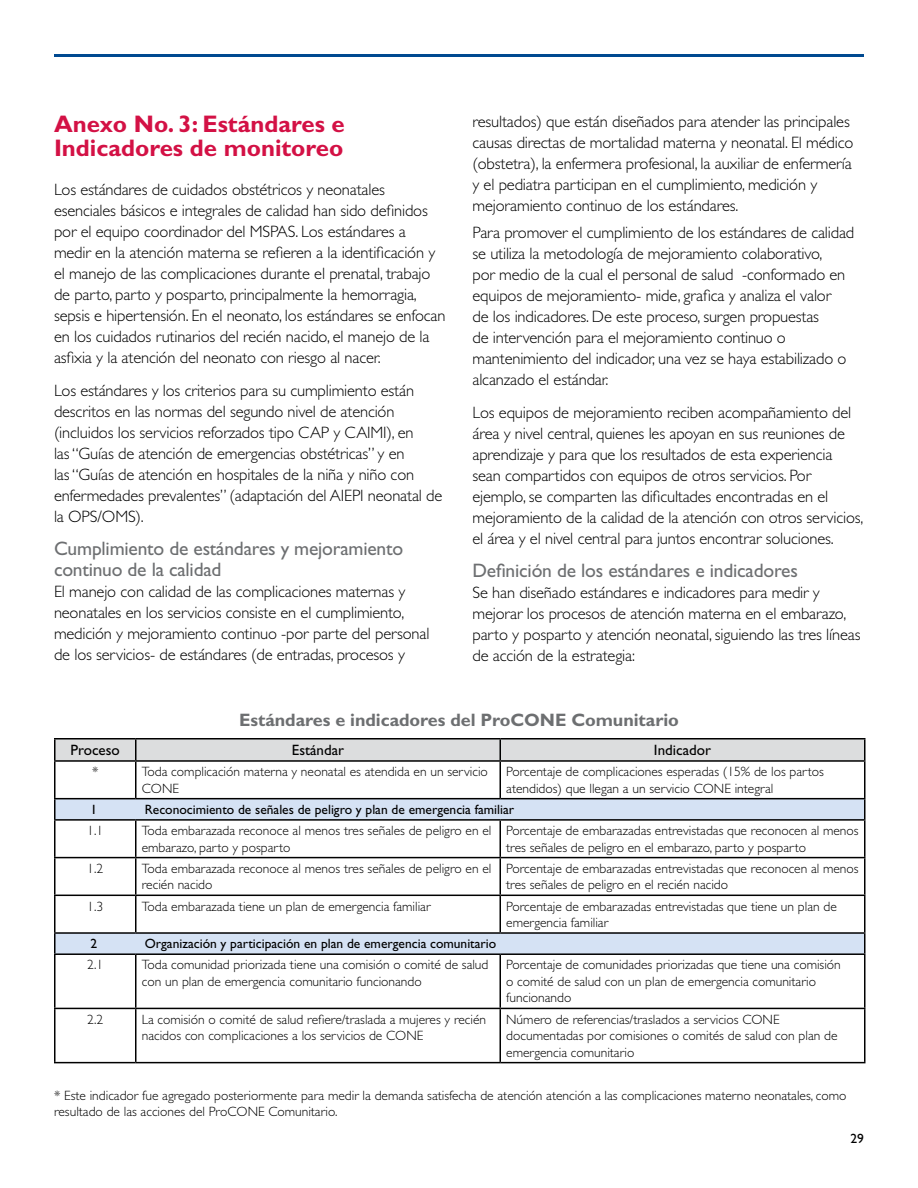
<style>
.page{position:relative;width:918px;height:1188px;background:#fff}
.page>*{position:absolute;margin:0;border:0;box-sizing:border-box;transform-origin:0 0}
.t1{font:700 24px/24px "Gill Sans Std";color:#d31145}
.t2{font:19.5px/21px "Gill Sans Std";letter-spacing:-.01em;color:#6d6f71}
.t3{font:700 18px "Gill Sans Std";letter-spacing:-.005em;color:#6d6f71}
.t4{font:300 16.5px/21px "Gill Sans Std";letter-spacing:-.01em;color:#000}
.t5{font:15px "Gill Sans Std";color:#000}
.t6{font:300 13.5px/16.5px "Gill Sans Std";color:#000}
.t7{font:13.5px "Gill Sans Std";color:#000}
</style>
<div class="page">
<hr style="left:54px;top:54px;width:810px;height:3px;background:#004990">
<svg style="left:56px;top:799px;width:808px;height:154px"></svg>
<hr style="left:54px;top:738px;width:82px;height:2px;background:#000">
<hr style="left:54px;top:739px;width:2px;height:21px;background:#000">
<hr style="left:136px;top:738px;width:364px;height:2px;background:#000">
<hr style="left:500px;top:738px;width:366px;height:2px;background:#000">
<div style="left:55px;top:739px;width:809px;height:21px;background:#dcddde"></div>
<hr style="left:864px;top:739px;width:2px;height:21px;background:#000">
<hr style="left:54px;top:760px;width:82px;height:2px;background:#000">
<hr style="left:54px;top:762px;width:2px;height:36px;background:#000">
<hr style="left:136px;top:760px;width:364px;height:2px;background:#000">
<hr style="left:135px;top:762px;width:1px;height:36px;background:#000">
<hr style="left:500px;top:760px;width:366px;height:2px;background:#000">
<hr style="left:500px;top:762px;width:1px;height:36px;background:#000">
<hr style="left:864px;top:762px;width:2px;height:36px;background:#000">
<hr style="left:54px;top:798px;width:82px;height:1px;background:#000">
<hr style="left:54px;top:799px;width:2px;height:20px;background:#000">
<hr style="left:136px;top:798px;width:364px;height:1px;background:#000">
<hr style="left:500px;top:798px;width:366px;height:1px;background:#000">
<hr style="left:864px;top:799px;width:2px;height:20px;background:#000">
<hr style="left:54px;top:819px;width:82px;height:2px;background:#000">
<hr style="left:54px;top:821px;width:2px;height:36px;background:#000">
<hr style="left:136px;top:819px;width:364px;height:2px;background:#000">
<hr style="left:135px;top:821px;width:1px;height:36px;background:#000">
<hr style="left:500px;top:819px;width:366px;height:2px;background:#000">
<hr style="left:500px;top:821px;width:1px;height:36px;background:#000">
<hr style="left:864px;top:821px;width:2px;height:36px;background:#000">
<hr style="left:54px;top:857px;width:82px;height:1px;background:#000">
<hr style="left:54px;top:858px;width:2px;height:37px;background:#000">
<hr style="left:136px;top:857px;width:364px;height:1px;background:#000">
<hr style="left:135px;top:858px;width:1px;height:37px;background:#000">
<hr style="left:500px;top:857px;width:366px;height:1px;background:#000">
<hr style="left:500px;top:858px;width:1px;height:37px;background:#000">
<hr style="left:864px;top:858px;width:2px;height:37px;background:#000">
<hr style="left:54px;top:895px;width:82px;height:1px;background:#000">
<hr style="left:54px;top:896px;width:2px;height:36px;background:#000">
<hr style="left:136px;top:895px;width:364px;height:1px;background:#000">
<hr style="left:135px;top:896px;width:1px;height:36px;background:#000">
<hr style="left:500px;top:895px;width:366px;height:1px;background:#000">
<hr style="left:500px;top:896px;width:1px;height:36px;background:#000">
<hr style="left:864px;top:896px;width:2px;height:36px;background:#000">
<hr style="left:54px;top:932px;width:82px;height:2px;background:#000">
<svg style="left:54px;top:934px;width:2px;height:19px"></svg>
<hr style="left:136px;top:932px;width:364px;height:2px;background:#000">
<hr style="left:500px;top:932px;width:366px;height:2px;background:#000">
<svg style="left:864px;top:934px;width:2px;height:19px"></svg>
<hr style="left:54px;top:953px;width:82px;height:2px;background:#000">
<hr style="left:54px;top:955px;width:2px;height:53px;background:#000">
<hr style="left:136px;top:953px;width:364px;height:2px;background:#000">
<hr style="left:135px;top:955px;width:1px;height:53px;background:#000">
<hr style="left:500px;top:953px;width:366px;height:2px;background:#000">
<hr style="left:500px;top:955px;width:1px;height:53px;background:#000">
<hr style="left:864px;top:955px;width:2px;height:53px;background:#000">
<hr style="left:54px;top:1008px;width:82px;height:1px;background:#000">
<hr style="left:54px;top:1009px;width:2px;height:53px;background:#000">
<hr style="left:136px;top:1008px;width:364px;height:1px;background:#000">
<hr style="left:135px;top:1009px;width:1px;height:53px;background:#000">
<hr style="left:500px;top:1008px;width:366px;height:1px;background:#000">
<hr style="left:500px;top:1009px;width:1px;height:53px;background:#000">
<hr style="left:864px;top:1009px;width:2px;height:53px;background:#000">
<hr style="left:54px;top:1062px;width:82px;height:1px;background:#000">
<hr style="left:136px;top:1062px;width:364px;height:1px;background:#000">
<hr style="left:500px;top:1062px;width:366px;height:1px;background:#000">
<h1 class="t1" style="left:54px;top:112px;width:292px">Anexo No. 3: Estándares e<br>Indicadores de monitoreo</h1>
<p class="t4" style="left:54px;top:179px;width:393px">Los estándares de cuidados obstétricos y neonatales esenciales básicos e integrales de calidad han sido definidos por el equipo coordinador del MSPAS. Los estándares a medir en la atención materna se refieren a la identificación y el manejo de las complicaciones durante el prenatal, trabajo de parto, parto y posparto, principalmente la hemorragia, sepsis e hipertensión. En el neonato, los estándares se enfocan en los cuidados rutinarios del recién nacido, el manejo de la asfixia y la atención del neonato con riesgo al nacer.</p>
<p class="t4" style="left:54px;top:380px;width:390px">Los estándares y los criterios para su cumplimiento están descritos en las normas del segundo nivel de atención (incluidos los servicios reforzados tipo CAP y CAIMI), en<br>las “Guías de atención de emergencias obstétricas” y en<br>las “Guías de atención en hospitales de la niña y niño con enfermedades prevalentes” (adaptación del AIEPI neonatal de la OPS/OMS).</p>
<p class="t2" style="left:54px;top:538px;width:351px">Cumplimiento de estándares y mejoramiento continuo de la calidad</p>
<p class="t4" style="left:54px;top:581px;width:377px">El manejo con calidad de las complicaciones maternas y neonatales en los servicios consiste en el cumplimiento, medición y mejoramiento continuo -por parte del personal de los servicios- de estándares (de entradas, procesos y</p>
<p class="t4" style="left:473px;top:111px;width:382px">resultados) que están diseñados para atender las principales causas directas de mortalidad materna y neonatal. El médico (obstetra), la enfermera profesional, la auxiliar de enfermería y el pediatra participan en el cumplimiento, medición y mejoramiento continuo de los estándares.</p>
<p class="t4" style="left:473px;top:222px;width:383px">Para promover el cumplimiento de los estándares de calidad se utiliza la metodología de mejoramiento colaborativo,<br>por medio de la cual el personal de salud -conformado en equipos de mejoramiento- mide, grafica y analiza el valor<br>de los indicadores. De este proceso, surgen propuestas<br>de intervención para el mejoramiento continuo o mantenimiento del indicador, una vez se haya estabilizado o alcanzado el estándar.</p>
<p class="t4" style="left:473px;top:402px;width:392px">Los equipos de mejoramiento reciben acompañamiento del área y nivel central, quienes les apoyan en sus reuniones de aprendizaje y para que los resultados de esta experiencia sean compartidos con equipos de otros servicios. Por ejemplo, se comparten las dificultades encontradas en el mejoramiento de la calidad de la atención con otros servicios, el área y el nivel central para juntos encontrar soluciones.</p>
<p class="t2" style="left:472px;top:560px;width:327px">Definición de los estándares e indicadores</p>
<p class="t4" style="left:472px;top:582px;width:390px">Se han diseñado estándares e indicadores para medir y mejorar los procesos de atención materna en el embarazo, parto y posparto y atención neonatal, siguiendo las tres líneas de acción de la estrategia:</p>
<p class="t3" style="left:239px;top:710px;width:441px">Estándares e indicadores del ProCONE Comunitario</p>
<p class="t5" style="left:71px;top:741px;width:51px">Proceso</p>
<p class="t5" style="left:292px;top:741px;width:54px">Estándar</p>
<p class="t5" style="left:654px;top:741px;width:59px">Indicador</p>
<p class="t6" style="left:92px;top:764px;width:8px">*</p>
<p class="t6" style="left:142px;top:764px;width:348px">Toda complicación materna y neonatal es atendida en un servicio<br>CONE</p>
<p class="t6" style="left:506px;top:764px;width:319px">Porcentaje de complicaciones esperadas (15% de los partos atendidos) que llegan a un servicio CONE integral</p>
<p class="t7" style="left:90px;top:802px;width:8px">1</p>
<p class="t7" style="left:145px;top:802px;width:371px">Reconocimiento de señales de peligro y plan de emergencia familiar</p>
<p class="t6" style="left:87px;top:822px;width:17px">1.1</p>
<p class="t6" style="left:142px;top:822px;width:351px">Toda embarazada reconoce al menos tres señales de peligro en el embarazo, parto y posparto</p>
<p class="t6" style="left:506px;top:822px;width:354px">Porcentaje de embarazadas entrevistadas que reconocen al menos tres señales de peligro en el embarazo, parto y posparto</p>
<p class="t6" style="left:87px;top:860px;width:17px">1.2</p>
<p class="t6" style="left:142px;top:860px;width:351px">Toda embarazada reconoce al menos tres señales de peligro en el recién nacido</p>
<p class="t6" style="left:506px;top:860px;width:354px">Porcentaje de embarazadas entrevistadas que reconocen al menos tres señales de peligro en el recién nacido</p>
<p class="t6" style="left:87px;top:898px;width:17px">1.3</p>
<p class="t6" style="left:142px;top:898px;width:290px">Toda embarazada tiene un plan de emergencia familiar</p>
<p class="t6" style="left:506px;top:898px;width:332px">Porcentaje de embarazadas entrevistadas que tiene un plan de emergencia familiar</p>
<p class="t7" style="left:90px;top:936px;width:8px">2</p>
<p class="t7" style="left:145px;top:936px;width:353px">Organización y participación en plan de emergencia comunitario</p>
<p class="t6" style="left:87px;top:957px;width:17px">2.1</p>
<p class="t6" style="left:142px;top:957px;width:348px">Toda comunidad priorizada tiene una comisión o comité de salud con un plan de emergencia comunitario funcionando</p>
<p class="t6" style="left:506px;top:957px;width:336px">Porcentaje de comunidades priorizadas que tiene una comisión o comité de salud con un plan de emergencia comunitario funcionando</p>
<p class="t6" style="left:87px;top:1011px;width:17px">2.2</p>
<p class="t6" style="left:142px;top:1011px;width:346px">La comisión o comité de salud refiere/traslada a mujeres y recién nacidos con complicaciones a los servicios de CONE</p>
<p class="t6" style="left:506px;top:1011px;width:333px">Número de referencias/traslados a servicios CONE documentadas por comisiones o comités de salud con plan de emergencia comunitario</p>
<p class="t6" style="left:54px;top:1087px;width:794px">* Este indicador fue agregado posteriormente para medir la demanda satisfecha de atención atención a las complicaciones materno neonatales, como resultado de las acciones del ProCONE Comunitario.</p>
<p class="t7" style="left:850px;top:1131px;width:15px">29</p>
</div>
